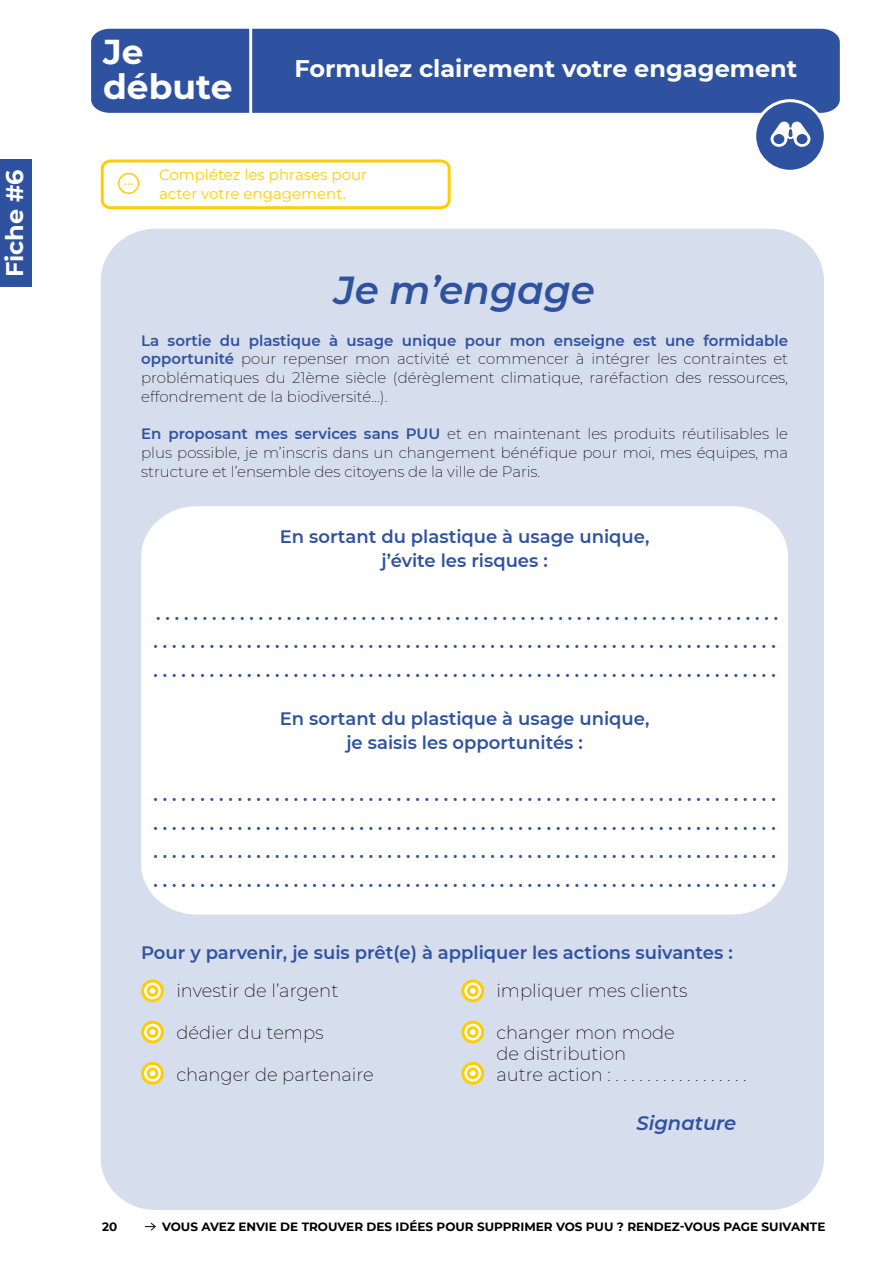
<style>
.page{position:relative;width:893px;height:1263px;background:#fff}
.page>*{position:absolute;margin:0;border:0;box-sizing:border-box;transform-origin:0 0}
.t1{font:italic 600 39px "Montserrat";color:#2f52a0}
.t2{font:700 34.5px/34.5px "Montserrat";color:#fff}
.t3{font:700 24px "Montserrat";color:#fff}
.t4{font:italic 600 19.5px "Montserrat";color:#2f52a0}
.t5{font:600 18px/28.5px "Montserrat";color:#2f52a0;text-align:center}
.t6{font:200 18px/21px "Montserrat";color:#000}
.t7{font:200 15px/18.8px "Montserrat";color:#000;text-align:justify}
.t8{font:15px/18.8px "Montserrat";color:#ffcd00}
.t9{font:700 12px "Montserrat";color:#000}
.s1{font-weight:600;color:#2f52a0}
</style>
<div class="page">
<div style="left:0;top:159px;width:32px;height:128px;background:#2f52a0"></div>
<div style="left:101px;top:229px;width:723px;height:981px;background:#d6ddec;border-radius:53px"></div>
<div style="left:141px;top:506px;width:647px;height:408px;background:#fff"></div>
<svg style="left:100px;top:159px;width:351px;height:51px"></svg>
<div style="left:119px;top:173px;width:20px;height:20px;background:#fff;border-radius:50%"></div>
<div style="left:118px;top:173px;width:21px;height:21px;border:2px solid #ffcd00;border-radius:50%"></div>
<svg style="left:143px;top:981px;width:19px;height:20px"></svg>
<div style="left:141px;top:979px;width:23px;height:23px;border:3px solid #ffcd00;border-radius:50%"></div>
<div style="left:148px;top:986px;width:9px;height:9px;background:#fff;border-radius:50%"></div>
<div style="left:147px;top:985px;width:11px;height:12px;border:3px solid #ffcd00;border-radius:50%"></div>
<svg style="left:463px;top:981px;width:20px;height:20px"></svg>
<div style="left:461px;top:979px;width:23px;height:23px;border:3px solid #ffcd00;border-radius:50%"></div>
<div style="left:468px;top:986px;width:9px;height:9px;background:#fff;border-radius:50%"></div>
<div style="left:467px;top:985px;width:12px;height:12px;border:3px solid #ffcd00;border-radius:50%"></div>
<svg style="left:143px;top:1022px;width:19px;height:20px"></svg>
<div style="left:141px;top:1021px;width:23px;height:22px;border:3px solid #ffcd00;border-radius:50%"></div>
<div style="left:148px;top:1028px;width:9px;height:8px;background:#fff;border-radius:50%"></div>
<div style="left:147px;top:1026px;width:11px;height:12px;border:3px solid #ffcd00;border-radius:50%"></div>
<svg style="left:463px;top:1022px;width:20px;height:20px"></svg>
<div style="left:461px;top:1021px;width:23px;height:22px;border:3px solid #ffcd00;border-radius:50%"></div>
<div style="left:468px;top:1028px;width:9px;height:8px;background:#fff;border-radius:50%"></div>
<div style="left:467px;top:1026px;width:12px;height:12px;border:3px solid #ffcd00;border-radius:50%"></div>
<svg style="left:143px;top:1063px;width:19px;height:20px"></svg>
<div style="left:141px;top:1062px;width:23px;height:23px;border:3px solid #ffcd00;border-radius:50%"></div>
<div style="left:148px;top:1069px;width:9px;height:8px;background:#fff;border-radius:50%"></div>
<div style="left:147px;top:1067px;width:11px;height:12px;border:3px solid #ffcd00;border-radius:50%"></div>
<svg style="left:463px;top:1063px;width:20px;height:20px"></svg>
<div style="left:461px;top:1062px;width:23px;height:23px;border:3px solid #ffcd00;border-radius:50%"></div>
<div style="left:468px;top:1069px;width:9px;height:8px;background:#fff;border-radius:50%"></div>
<div style="left:467px;top:1067px;width:12px;height:12px;border:3px solid #ffcd00;border-radius:50%"></div>
<div style="left:91px;top:29px;width:749px;height:84px;background:#2f52a0"></div>
<hr style="left:249px;top:24px;width:3px;height:91px;background:#fff">
<div style="left:272px;top:42px;width:66px;height:61px;background:#2f52a0;border-radius:50%"></div>
<div style="left:755px;top:101px;width:70px;height:70px;background:#2f52a0;border-radius:50%"></div>
<div style="left:753px;top:99px;width:74px;height:74px;border:3px solid #fff;border-radius:50%"></div>
<svg style="left:770px;top:122px;width:40px;height:25px"></svg>
<svg style="left:145px;top:1222px;width:11px;height:9px"></svg>
<h3 class="t3" style="left:-3px;top:277px;width:109px;rotate:-90deg">Fiche #6</h3>
<h2 class="t2" style="left:103px;top:33px;width:131px">Je débute</h2>
<h3 class="t3" style="left:294px;top:51px;width:504px">Formulez clairement votre engagement</h3>
<p class="t8" style="left:124px;top:170px;width:11px">...</p>
<p class="t8" style="left:159px;top:165px;width:210px">Complétez les phrases pour acter votre engagement.</p>
<h1 class="t1" style="left:334px;top:262px;width:262px">Je m’engage</h1>
<p class="t7" style="left:141px;top:331px;width:648px"><span class="s1">La sortie du plastique à usage unique pour mon enseigne est une formidable opportunité</span> pour repenser mon activité et commencer à intégrer les contraintes et problématiques du 21ème siècle (dérèglement climatique, raréfaction des ressources, effondrement de la biodiversité...).</p>
<p class="t7" style="left:141px;top:424px;width:648px"><span class="s1">En proposant mes services sans PUU</span> et en maintenant les produits réutilisables le plus possible, je m’inscris dans un changement bénéfique pour moi, mes équipes, ma structure et l’ensemble des citoyens de la ville de Paris.</p>
<p class="t5" style="left:280px;top:524px;width:371px;line-height:24px">En sortant du plastique à usage unique, j’évite les risques :</p>
<p class="t5" style="left:154px;top:598px;width:626px;text-align:left">. . . . . . . . . . . . . . . . . . . . . . . . . . . . . . . . . . . . . . . . . . . . . . . . . . . . . . . . . . . . . . . . . . . . . . . . . . . . . . . . . . . . . . . . . . . . . . . . . . . . . . . . . . . . . . . . . . . . . . . . . . . . . . . . . . . . . . . . . . . . . . . . . . . . . . . . . . . . . . . . . . . . . . . . . . . . . . . . . . . . . . . . . . . . . . . . . . . . . . . . .</p>
<p class="t5" style="left:280px;top:705px;width:371px;line-height:24px">En sortant du plastique à usage unique, je saisis les opportunités :</p>
<p class="t5" style="left:154px;top:780px;width:624px;text-align:justify">. . . . . . . . . . . . . . . . . . . . . . . . . . . . . . . . . . . . . . . . . . . . . . . . . . . . . . . . . . . . . . . . . . . . . . . . . . . . . . . . . . . . . . . . . . . . . . . . . . . . . . . . . . . . . . . . . . . . . . . . . . . . . . . . . . . . . . . . . . . . . . . . . . . . . . . . . . . . . . . . . . . . . . . . . . . . . . . . . . . . . . . . . . . . . . . . . . . . . . . . . . . . . . . . . . . . . . . . . . . . . . . . . . . . . . . . . . . . . . . . . . . . . . . . . . . . . . . . . . . . . . . . . . . .</p>
<p class="t5" style="left:141px;top:937px;width:593px">Pour y parvenir, je suis prêt(e) à appliquer les actions suivantes :</p>
<p class="t6" style="left:176px;top:979px;width:164px">investir de l’argent</p>
<p class="t6" style="left:176px;top:1021px;width:149px">dédier du temps</p>
<p class="t6" style="left:176px;top:1063px;width:199px">changer de partenaire</p>
<p class="t6" style="left:496px;top:979px;width:193px">impliquer mes clients</p>
<p class="t6" style="left:496px;top:1021px;width:252px">changer mon mode<br>de distribution<br>autre action : . . . . . . . . . . . . . . . . .</p>
<p class="t4" style="left:636px;top:1109px;width:101px">Signature</p>
<p class="t9" style="left:102px;top:1218px;width:17px">20</p>
<p class="t9" style="left:162px;top:1218px;width:665px">VOUS AVEZ ENVIE DE TROUVER DES IDÉES POUR SUPPRIMER VOS PUU ? RENDEZ-VOUS PAGE SUIVANTE</p>
</div>
